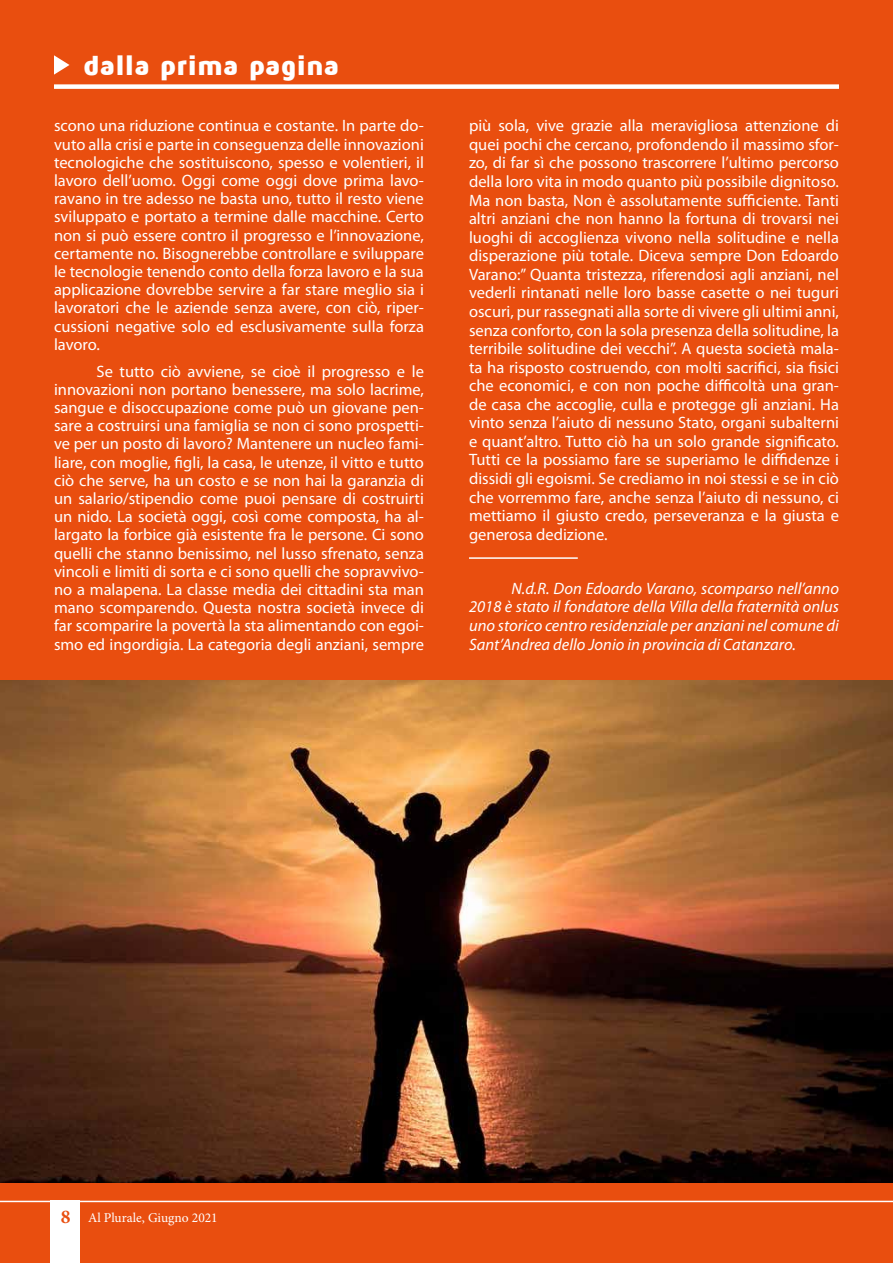
<style>
.page{position:relative;width:893px;height:1263px;background:#e94e0f}
.page>*{position:absolute;margin:0;border:0;box-sizing:border-box;transform-origin:0 0}
.t1{font:900 28.5px "Maven Pro";letter-spacing:-.02em;color:#fff}
.t2{font:16.5px/18.1px "Myriad Pro";color:#fff;text-align:justify}
.t3{font:italic 16.5px/18.6px "Myriad Pro";color:#fff;text-align:justify}
.t4{font:13.5px "Minion Pro";color:#fff}
.s1{font-weight:700;font-size:19.5px;color:#e94e0f}
</style>
<div class="page">
<div style="left:51px;top:1201px;width:29px;height:62px;background:#fff"></div>
<hr style="left:0;top:1201px;width:893px;height:1px;background:#fff">
<img style="left:0;top:680px;width:893px;height:503px">
<div style="left:54px;top:84px;width:785px;height:5px;background:#fff"></div>
<svg style="left:54px;top:55px;width:16px;height:20px"></svg>
<hr style="left:469px;top:557px;width:109px;height:2px;background:#fff">
<h1 class="t1" style="left:83px;top:50px;width:258px">dalla prima pagina</h1>
<p class="t2" style="left:54px;top:117px;width:371px">scono una riduzione continua e costante. In parte do&shy;vuto alla crisi e parte in conseguenza delle innovazioni tecnologiche che sostituiscono, spesso e volentieri, il lavoro dell’uomo. Oggi come oggi dove prima lavo&shy;ravano in tre adesso ne basta uno, tutto il resto viene sviluppato e portato a termine dalle macchine. Certo non si può essere contro il progresso e l’innovazione, certamente no. Bisognerebbe controllare e sviluppare le tecnologie tenendo conto della forza lavoro e la sua applicazione dovrebbe servire a far stare meglio sia i lavoratori che le aziende senza avere, con ciò, riper&shy;cussioni negative solo ed esclusivamente sulla forza lavoro.</p>
<p class="t2" style="left:54px;top:362px;width:371px;text-indent:43px">Se tutto ciò avviene, se cioè il progresso e le innovazioni non portano benessere, ma solo lacrime, sangue e disoccupazione come può un giovane pen&shy;sare a costruirsi una famiglia se non ci sono prospetti&shy;ve per un posto di lavoro? Mantenere un nucleo fami&shy;liare, con moglie, figli, la casa, le utenze, il vitto e tutto ciò che serve, ha un costo e se non hai la garanzia di un salario/stipendio come puoi pensare di costruirti un nido. La società oggi, così come composta, ha al&shy;largato la forbice già esistente fra le persone. Ci sono quelli che stanno benissimo, nel lusso sfrenato, senza vincoli e limiti di sorta e ci sono quelli che sopravvivo&shy;no a malapena. La classe media dei cittadini sta man mano scomparendo. Questa nostra società invece di far scomparire la povertà la sta alimentando con egoi&shy;smo ed ingordigia. La categoria degli anziani, sempre</p>
<p class="t2" style="left:469px;top:116px;width:371px;line-height:18.6px">più sola, vive grazie alla meravigliosa attenzione di quei pochi che cercano, profondendo il massimo sfor&shy;zo, di far sì che possono trascorrere l’ultimo percorso della loro vita in modo quanto più possibile dignitoso.<br>Ma non basta, Non è assolutamente sufficiente. Tanti altri anziani che non hanno la fortuna di trovarsi nei luoghi di accoglienza vivono nella solitudine e nella disperazione più totale. Diceva sempre Don Edoardo Varano:” Quanta tristezza, riferendosi agli anziani, nel vederli rintanati nelle loro basse casette o nei tuguri oscuri, pur rassegnati alla sorte di vivere gli ultimi anni, senza conforto, con la sola presenza della solitudine, la terribile solitudine dei vecchi”. A questa società mala&shy;ta ha risposto costruendo, con molti sacrifici, sia fisici che economici, e con non poche difficoltà una gran&shy;de casa che accoglie, culla e protegge gli anziani. Ha vinto senza l’aiuto di nessuno Stato, organi subalterni e quant’altro. Tutto ciò ha un solo grande significato.<br>Tutti ce la possiamo fare se superiamo le diffidenze i dissidi gli egoismi. Se crediamo in noi stessi e se in ciò che vorremmo fare, anche senza l’aiuto di nessuno, ci mettiamo il giusto credo, perseveranza e la giusta e generosa dedizione.</p>
<p class="t3" style="left:469px;top:579px;width:371px;text-indent:43px">N.d.R. Don Edoardo Varano, scomparso nell’anno 2018 è stato il fondatore della Villa della fraternità onlus uno storico centro residenziale per anziani nel comune di Sant’Andrea dello Jonio in provincia di Catanzaro.</p>
<p class="t4" style="left:61px;top:1208px;width:159px"><span class="s1">8</span> Al Plurale, Giugno 2021</p>
</div>
